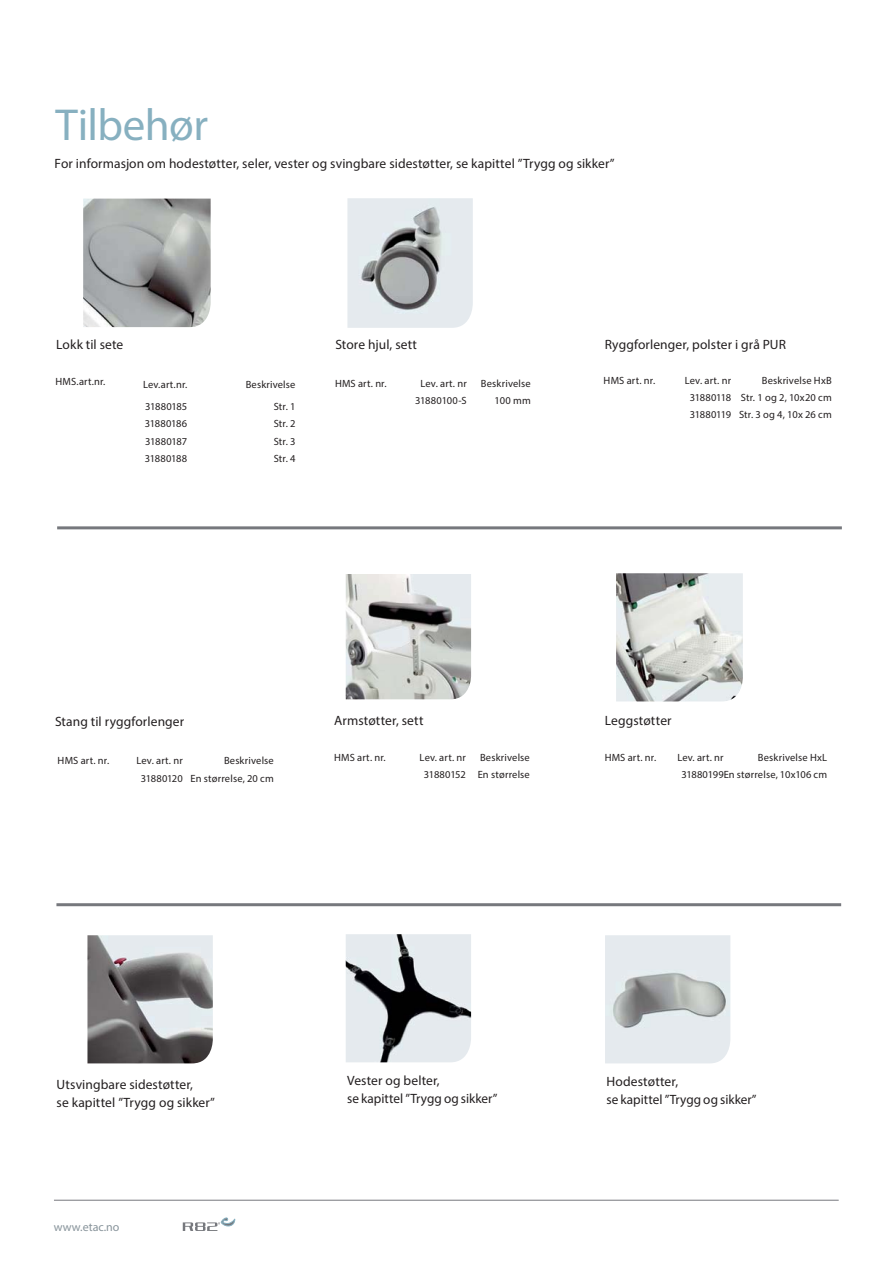
<style>
.page{position:relative;width:893px;height:1263px;background:#fff}
.page>*{position:absolute;margin:0;border:0;box-sizing:border-box;transform-origin:0 0}
.t1{font:45px "Myriad Pro";letter-spacing:-.01em;color:#87b0c0}
.t2{font:13.5px/18px "Myriad Pro";letter-spacing:.01em;color:#231f20}
.t3{font:12px "Myriad Pro";color:#88949b}
.t4{font:10.5px/17.4px "Myriad Pro";letter-spacing:.015em;color:#231f20;text-align:right}
.t5{font:10.5px "Myriad Pro";letter-spacing:-.025em;color:#231f20}
</style>
<div class="page">
<svg style="left:183px;top:1218px;width:52px;height:13px"></svg>
<hr style="left:54px;top:1200px;width:785px;height:1px;background:#76787d">
<hr style="left:57px;top:526px;width:785px;height:3px;background:#76787d">
<hr style="left:56px;top:903px;width:785px;height:3px;background:#76787d">
<img style="left:347px;top:198px;width:126px;height:130px">
<img style="left:83px;top:199px;width:128px;height:128px">
<img style="left:616px;top:573px;width:127px;height:128px">
<img style="left:346px;top:574px;width:125px;height:125px">
<img style="left:346px;top:934px;width:125px;height:128px">
<img style="left:605px;top:935px;width:125px;height:128px">
<img style="left:87px;top:935px;width:126px;height:128px">
<h1 class="t1" style="left:55px;top:108px;width:154px">Tilbehør</h1>
<p class="t2" style="left:55px;top:155px;width:561px">For informasjon om hodestøtter, seler, vester og svingbare sidestøtter, se kapittel ”Trygg og sikker”</p>
<p class="t2" style="left:56px;top:336px;width:69px">Lokk til sete</p>
<p class="t2" style="left:335px;top:337px;width:83px">Store hjul, sett</p>
<p class="t2" style="left:605px;top:336px;width:183px">Ryggforlenger, polster i grå PUR</p>
<p class="t4" style="left:56px;top:374px;width:51px">HMS.art.nr.</p>
<p class="t4" style="left:143px;top:377px;width:46px">Lev.art.nr.</p>
<p class="t4" style="left:246px;top:377px;width:51px">Beskrivelse</p>
<p class="t5" style="left:145px;top:403px;width:44px">31880185</p>
<p class="t4" style="left:274px;top:399px;width:23px">Str. 1</p>
<p class="t5" style="left:145px;top:420px;width:44px">31880186</p>
<p class="t4" style="left:274px;top:416px;width:23px">Str. 2</p>
<p class="t5" style="left:145px;top:437px;width:44px">31880187</p>
<p class="t4" style="left:274px;top:433px;width:23px">Str. 3</p>
<p class="t5" style="left:145px;top:455px;width:44px">31880188</p>
<p class="t4" style="left:274px;top:451px;width:23px">Str. 4</p>
<p class="t4" style="left:335px;top:375px;width:53px">HMS art. nr.</p>
<p class="t4" style="left:420px;top:375px;width:48px">Lev. art. nr</p>
<p class="t4" style="left:481px;top:375px;width:51px">Beskrivelse</p>
<p class="t5" style="left:415px;top:397px;width:53px">31880100-S</p>
<p class="t4" style="left:495px;top:393px;width:38px">100 mm</p>
<p class="t4" style="left:690px;top:372px;width:144px;text-align:justify;text-indent:72px">Beskrivelse HxB 31880118 Str. 1 og 2, 10x20 cm 31880119 Str. 3 og 4, 10x 26 cm</p>
<p class="t4" style="left:604px;top:372px;width:53px">HMS art. nr.</p>
<p class="t4" style="left:685px;top:372px;width:48px">Lev. art. nr</p>
<p class="t2" style="left:55px;top:713px;width:131px">Stang til ryggforlenger</p>
<p class="t2" style="left:334px;top:712px;width:91px">Armstøtter, sett</p>
<p class="t4" style="left:141px;top:753px;width:135px">Beskrivelse<br>31880120 En størrelse, 20 cm</p>
<p class="t4" style="left:58px;top:753px;width:53px">HMS art. nr.</p>
<p class="t4" style="left:136px;top:753px;width:48px">Lev. art. nr</p>
<p class="t4" style="left:424px;top:749px;width:107px">Beskrivelse<br>31880152 En størrelse</p>
<p class="t4" style="left:334px;top:749px;width:53px">HMS art. nr.</p>
<p class="t4" style="left:420px;top:749px;width:48px">Lev. art. nr</p>
<p class="t2" style="left:605px;top:712px;width:68px">Leggstøtter</p>
<p class="t4" style="left:605px;top:749px;width:53px">HMS art. nr.</p>
<p class="t4" style="left:677px;top:749px;width:48px">Lev. art. nr</p>
<p class="t4" style="left:681px;top:749px;width:147px">Beskrivelse HxL<br>31880199En størrelse, 10x106 cm</p>
<p class="t2" style="left:57px;top:1077px;width:160px">Utsvingbare sidestøtter,<br>se kapittel ”Trygg og sikker”</p>
<p class="t3" style="left:54px;top:1222px;width:67px">www.etac.no</p>
<p class="t2" style="left:347px;top:1073px;width:152px">Vester og belter,<br>se kapittel ”Trygg og sikker”</p>
<p class="t2" style="left:606px;top:1074px;width:152px">Hodestøtter,<br>se kapittel ”Trygg og sikker”</p>
</div>
